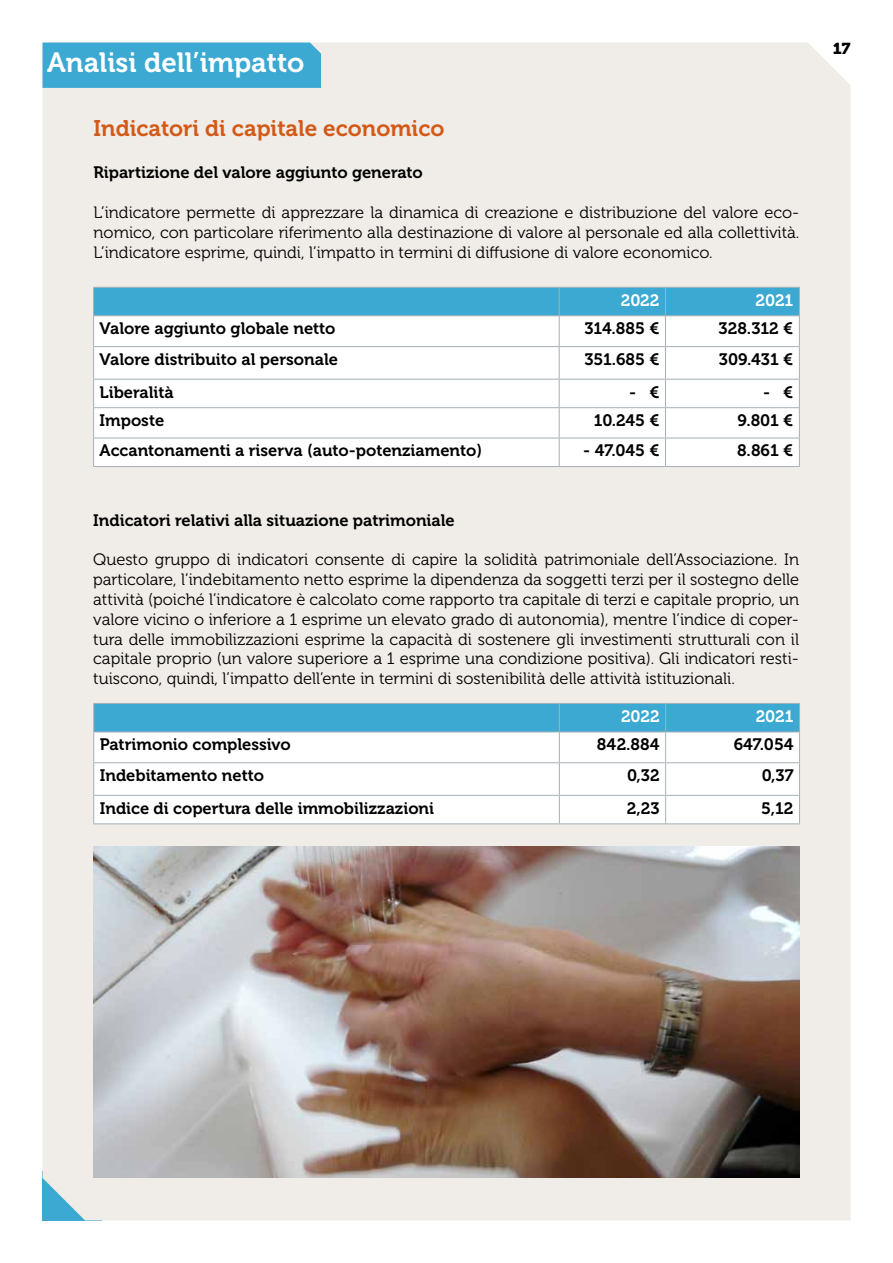
<style>
.page{position:relative;width:893px;height:1263px;background:#fff}
.page>*{position:absolute;margin:0;border:0;box-sizing:border-box;transform-origin:0 0}
.t1{font:27.75px "Museo 700";color:#fff}
.t2{font:22.5px "Museo 700";color:#d35917}
.t3{font:16.5px/19.8px "Museo 300";color:#000;text-align:justify}
.t4{font:16.5px "Museo 700";color:#000}
.t5{font:16.5px "Museo 700";letter-spacing:-.005em;color:#fff}
.t6{font:15.75px "Museo 900";color:#000}
</style>
<div class="page">
<div style="left:43px;top:43px;width:807px;height:1177px;background:#f0ece7"></div>
<div style="left:43px;top:43px;width:278px;height:45px;background:#3ba9d2"></div>
<svg style="left:94px;top:316px;width:705px;height:150px"></svg>
<div style="left:93px;top:287px;width:707px;height:28px;background:#3ba9d2"></div>
<hr style="left:93px;top:315px;width:466px;height:1px;background:#a5b0b6">
<hr style="left:559px;top:315px;width:106px;height:1px;background:#a5b0b6">
<hr style="left:559px;top:316px;width:1px;height:30px;background:#a5b0b6">
<hr style="left:665px;top:315px;width:135px;height:1px;background:#a5b0b6">
<hr style="left:665px;top:316px;width:1px;height:30px;background:#a5b0b6">
<hr style="left:799px;top:316px;width:1px;height:30px;background:#a5b0b6">
<hr style="left:93px;top:346px;width:466px;height:1px;background:#a5b0b6">
<hr style="left:559px;top:346px;width:106px;height:1px;background:#a5b0b6">
<hr style="left:559px;top:347px;width:1px;height:32px;background:#a5b0b6">
<hr style="left:665px;top:346px;width:135px;height:1px;background:#a5b0b6">
<hr style="left:665px;top:347px;width:1px;height:32px;background:#a5b0b6">
<hr style="left:799px;top:347px;width:1px;height:32px;background:#a5b0b6">
<hr style="left:93px;top:379px;width:466px;height:1px;background:#a5b0b6">
<hr style="left:559px;top:379px;width:106px;height:1px;background:#a5b0b6">
<svg style="left:559px;top:380px;width:1px;height:27px"></svg>
<hr style="left:665px;top:379px;width:135px;height:1px;background:#a5b0b6">
<svg style="left:665px;top:380px;width:1px;height:27px"></svg>
<svg style="left:799px;top:380px;width:1px;height:27px"></svg>
<hr style="left:93px;top:407px;width:466px;height:1px;background:#a5b0b6">
<hr style="left:559px;top:407px;width:106px;height:1px;background:#a5b0b6">
<hr style="left:559px;top:408px;width:1px;height:30px;background:#a5b0b6">
<hr style="left:665px;top:407px;width:135px;height:1px;background:#a5b0b6">
<hr style="left:665px;top:408px;width:1px;height:30px;background:#a5b0b6">
<hr style="left:799px;top:408px;width:1px;height:30px;background:#a5b0b6">
<hr style="left:93px;top:438px;width:466px;height:1px;background:#a5b0b6">
<hr style="left:559px;top:438px;width:106px;height:1px;background:#a5b0b6">
<svg style="left:559px;top:438px;width:1px;height:28px"></svg>
<hr style="left:665px;top:438px;width:135px;height:1px;background:#a5b0b6">
<svg style="left:665px;top:438px;width:1px;height:28px"></svg>
<svg style="left:799px;top:438px;width:1px;height:28px"></svg>
<hr style="left:93px;top:466px;width:466px;height:1px;background:#a5b0b6">
<hr style="left:559px;top:466px;width:106px;height:1px;background:#a5b0b6">
<hr style="left:665px;top:466px;width:135px;height:1px;background:#a5b0b6">
<hr style="left:93px;top:316px;width:1px;height:30px;background:#a5b0b6">
<hr style="left:93px;top:347px;width:1px;height:32px;background:#a5b0b6">
<svg style="left:93px;top:380px;width:1px;height:27px"></svg>
<hr style="left:93px;top:408px;width:1px;height:30px;background:#a5b0b6">
<svg style="left:93px;top:438px;width:1px;height:28px"></svg>
<svg style="left:94px;top:733px;width:705px;height:90px"></svg>
<svg style="left:93px;top:703px;width:707px;height:29px;background:#41a9d0"></svg>
<hr style="left:93px;top:732px;width:466px;height:1px;background:#a5b0b6">
<hr style="left:559px;top:732px;width:107px;height:1px;background:#a5b0b6">
<hr style="left:559px;top:732px;width:1px;height:30px;background:#a5b0b6">
<hr style="left:666px;top:732px;width:134px;height:1px;background:#a5b0b6">
<hr style="left:665px;top:732px;width:1px;height:30px;background:#a5b0b6">
<hr style="left:799px;top:732px;width:1px;height:30px;background:#a5b0b6">
<hr style="left:93px;top:762px;width:466px;height:1px;background:#a5b0b6">
<hr style="left:559px;top:762px;width:107px;height:1px;background:#a5b0b6">
<hr style="left:559px;top:763px;width:1px;height:32px;background:#a5b0b6">
<hr style="left:666px;top:762px;width:134px;height:1px;background:#a5b0b6">
<hr style="left:665px;top:763px;width:1px;height:32px;background:#a5b0b6">
<hr style="left:799px;top:763px;width:1px;height:32px;background:#a5b0b6">
<hr style="left:93px;top:795px;width:466px;height:1px;background:#a5b0b6">
<hr style="left:559px;top:795px;width:107px;height:1px;background:#a5b0b6">
<svg style="left:559px;top:796px;width:1px;height:27px"></svg>
<hr style="left:666px;top:795px;width:134px;height:1px;background:#a5b0b6">
<svg style="left:665px;top:796px;width:1px;height:27px"></svg>
<svg style="left:799px;top:796px;width:1px;height:27px"></svg>
<hr style="left:93px;top:823px;width:466px;height:1px;background:#a5b0b6">
<hr style="left:559px;top:823px;width:107px;height:1px;background:#a5b0b6">
<hr style="left:666px;top:823px;width:134px;height:1px;background:#a5b0b6">
<hr style="left:93px;top:732px;width:1px;height:30px;background:#a5b0b6">
<hr style="left:93px;top:763px;width:1px;height:32px;background:#a5b0b6">
<svg style="left:93px;top:796px;width:1px;height:27px"></svg>
<img style="left:94px;top:846px;width:705px;height:332px">
<h1 class="t1" style="left:47px;top:47px;width:258px">Analisi dell’impatto</h1>
<h2 class="t2" style="left:94px;top:116px;width:352px">Indicatori di capitale economico</h2>
<p class="t4" style="left:94px;top:164px;width:331px">Ripartizione del valore aggiunto generato</p>
<p class="t3" style="left:94px;top:203px;width:707px">L’indicatore permette di apprezzare la dinamica di creazione e distribuzione del valore eco&shy;nomico, con particolare riferimento alla destinazione di valore al personale ed alla collettività.<br>L’indicatore esprime, quindi, l’impatto in termini di diffusione di valore economico.</p>
<p class="t5" style="left:621px;top:291px;width:40px">2022</p>
<p class="t5" style="left:756px;top:291px;width:39px">2021</p>
<p class="t4" style="left:100px;top:319px;width:237px">Valore aggiunto globale netto</p>
<p class="t4" style="left:584px;top:319px;width:77px">314.885 €</p>
<p class="t4" style="left:719px;top:319px;width:76px">328.312 €</p>
<p class="t4" style="left:100px;top:350px;width:240px">Valore distribuito al personale</p>
<p class="t4" style="left:584px;top:350px;width:77px">351.685 €</p>
<p class="t4" style="left:719px;top:350px;width:76px">309.431 €</p>
<p class="t4" style="left:100px;top:383px;width:76px">Liberalità</p>
<p class="t4" style="left:629px;top:383px;width:32px">- €</p>
<p class="t4" style="left:763px;top:383px;width:32px">- €</p>
<p class="t4" style="left:100px;top:411px;width:66px">Imposte</p>
<p class="t4" style="left:594px;top:411px;width:67px">10.245 €</p>
<p class="t4" style="left:738px;top:411px;width:57px">9.801 €</p>
<p class="t4" style="left:100px;top:441px;width:384px">Accantonamenti a riserva (auto-potenziamento)</p>
<p class="t4" style="left:583px;top:441px;width:78px">- 47.045 €</p>
<p class="t4" style="left:737px;top:441px;width:58px">8.861 €</p>
<p class="t4" style="left:93px;top:511px;width:363px">Indicatori relativi alla situazione patrimoniale</p>
<p class="t3" style="left:93px;top:550px;width:707px">Questo gruppo di indicatori consente di capire la solidità patrimoniale dell’Associazione. In particolare, l’indebitamento netto esprime la dipendenza da soggetti terzi per il sostegno delle attività (poiché l’indicatore è calcolato come rapporto tra capitale di terzi e capitale proprio, un valore vicino o inferiore a 1 esprime un elevato grado di autonomia), mentre l’indice di coper&shy;tura delle immobilizzazioni esprime la capacità di sostenere gli investimenti strutturali con il capitale proprio (un valore superiore a 1 esprime una condizione positiva). Gli indicatori resti&shy;tuiscono, quindi, l’impatto dell’ente in termini di sostenibilità delle attività istituzionali.</p>
<p class="t5" style="left:621px;top:707px;width:40px">2022</p>
<p class="t5" style="left:756px;top:707px;width:39px">2021</p>
<p class="t4" style="left:100px;top:735px;width:192px">Patrimonio complessivo</p>
<p class="t4" style="left:597px;top:735px;width:64px">842.884</p>
<p class="t4" style="left:734px;top:735px;width:61px">647.054</p>
<p class="t4" style="left:100px;top:766px;width:166px">Indebitamento netto</p>
<p class="t4" style="left:627px;top:766px;width:34px">0,32</p>
<p class="t4" style="left:762px;top:766px;width:33px">0,37</p>
<p class="t4" style="left:100px;top:799px;width:336px">Indice di copertura delle immobilizzazioni</p>
<p class="t4" style="left:627px;top:799px;width:34px">2,23</p>
<p class="t4" style="left:761px;top:799px;width:34px">5,12</p>
<p class="t6" style="left:833px;top:40px;width:19px">17</p>
</div>
